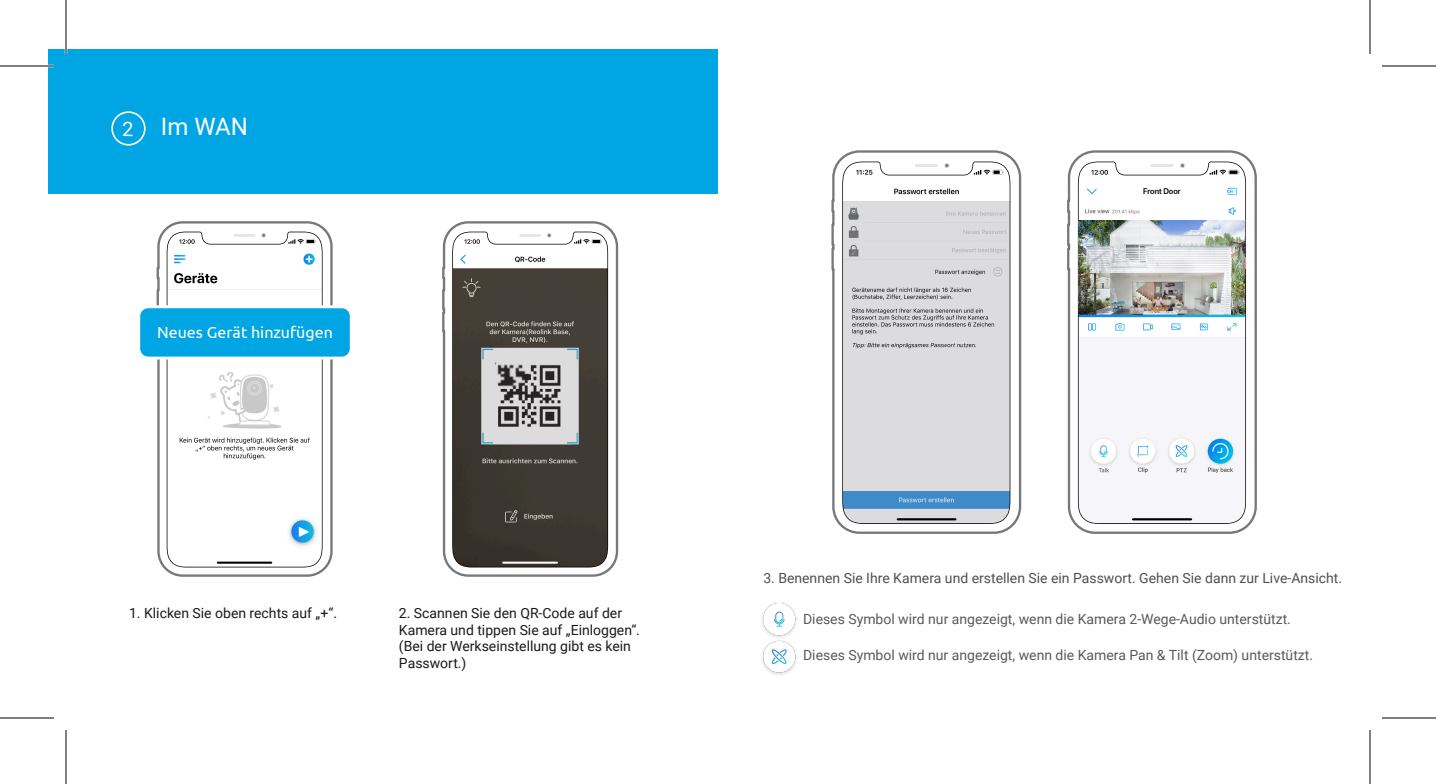
<style>
.page{position:relative;width:1436px;height:784px;background:#fff}
.page>*{position:absolute;margin:0;border:0;box-sizing:border-box;transform-origin:0 0}
.t1{font:24px "Roboto";color:#fff}
.t2{font:16px "Ubuntu";color:#fff}
.t3{font:14px "Roboto";color:#58595b}
.t4{font:14px/16.8px "Roboto";color:#1a1a19}
.t5{font:14px "Roboto";color:#4e4f51}
.t6{font:600 8px "SF Pro Display";color:#030303}
</style>
<div class="page">
<div style="left:49px;top:49px;width:669px;height:144px;background:#00a6e4"></div>
<div style="left:111px;top:111px;width:35px;height:35px;border:2px solid #fff;border-radius:50%"></div>
<svg style="left:156px;top:226px;width:177px;height:351px"></svg>
<svg style="left:166px;top:193px;width:157px;height:375px"></svg>
<img style="left:167px;top:232px;width:155px;height:335px">
<div style="left:139px;top:307px;width:212px;height:51px;background:#00a6e4;border-radius:9px"></div>
<div style="left:137px;top:305px;width:216px;height:54px;border:3px solid #fff;border-radius:9px"></div>
<svg style="left:442px;top:227px;width:177px;height:350px"></svg>
<svg style="left:451px;top:193px;width:158px;height:375px"></svg>
<img style="left:453px;top:232px;width:154px;height:335px">
<svg style="left:831px;top:150px;width:191px;height:384px"></svg>
<svg style="left:841px;top:161px;width:170px;height:364px"></svg>
<img style="left:843px;top:162px;width:167px;height:361px">
<svg style="left:1067px;top:150px;width:190px;height:384px"></svg>
<svg style="left:1077px;top:161px;width:170px;height:364px"></svg>
<img style="left:1079px;top:162px;width:166px;height:361px">
<img style="left:1079px;top:221px;width:166px;height:94px">
<img style="left:762px;top:602px;width:35px;height:36px">
<img style="left:762px;top:640px;width:35px;height:35px">
<div style="left:1140px;top:185px;width:43px;height:14px;background:#fff"></div>
<hr style="left:0;top:65px;width:54px;height:2px;background:#fff">
<hr style="left:65px;top:0;width:2px;height:54px;background:#fff">
<hr style="left:0;top:66px;width:54px;height:1px;background:#000">
<hr style="left:1382px;top:66px;width:54px;height:1px;background:#000">
<hr style="left:0;top:718px;width:54px;height:1px;background:#000">
<hr style="left:1382px;top:718px;width:54px;height:1px;background:#000">
<hr style="left:66px;top:0;width:1px;height:54px;background:#000">
<hr style="left:66px;top:730px;width:1px;height:54px;background:#000">
<hr style="left:1370px;top:0;width:1px;height:54px;background:#000">
<hr style="left:1370px;top:730px;width:1px;height:54px;background:#000">
<h1 class="t1" style="left:161px;top:110px;width:89px">Im WAN</h1>
<p class="t2" style="left:157px;top:323px;width:177px">Neues Gerät hinzufügen</p>
<p class="t4" style="left:129px;top:604px;width:209px">1. Klicken Sie oben rechts auf „+“.</p>
<p class="t4" style="left:399px;top:604px;width:243px">2. Scannen Sie den QR-Code auf der<br>Kamera und tippen Sie auf „Einloggen“. (Bei der Werkseinstellung gibt es kein<br>Passwort.)</p>
<p class="t6" style="left:1143px;top:186px;width:39px">Front Door</p>
<p class="t5" style="left:763px;top:569px;width:580px">3. Benennen Sie Ihre Kamera und erstellen Sie ein Passwort. Gehen Sie dann zur Live-Ansicht.</p>
<p class="t3" style="left:803px;top:610px;width:489px">Dieses Symbol wird nur angezeigt, wenn die Kamera 2-Wege-Audio unterstützt.</p>
<p class="t3" style="left:803px;top:645px;width:511px">Dieses Symbol wird nur angezeigt, wenn die Kamera Pan &amp; Tilt (Zoom) unterstützt.</p>
</div>
